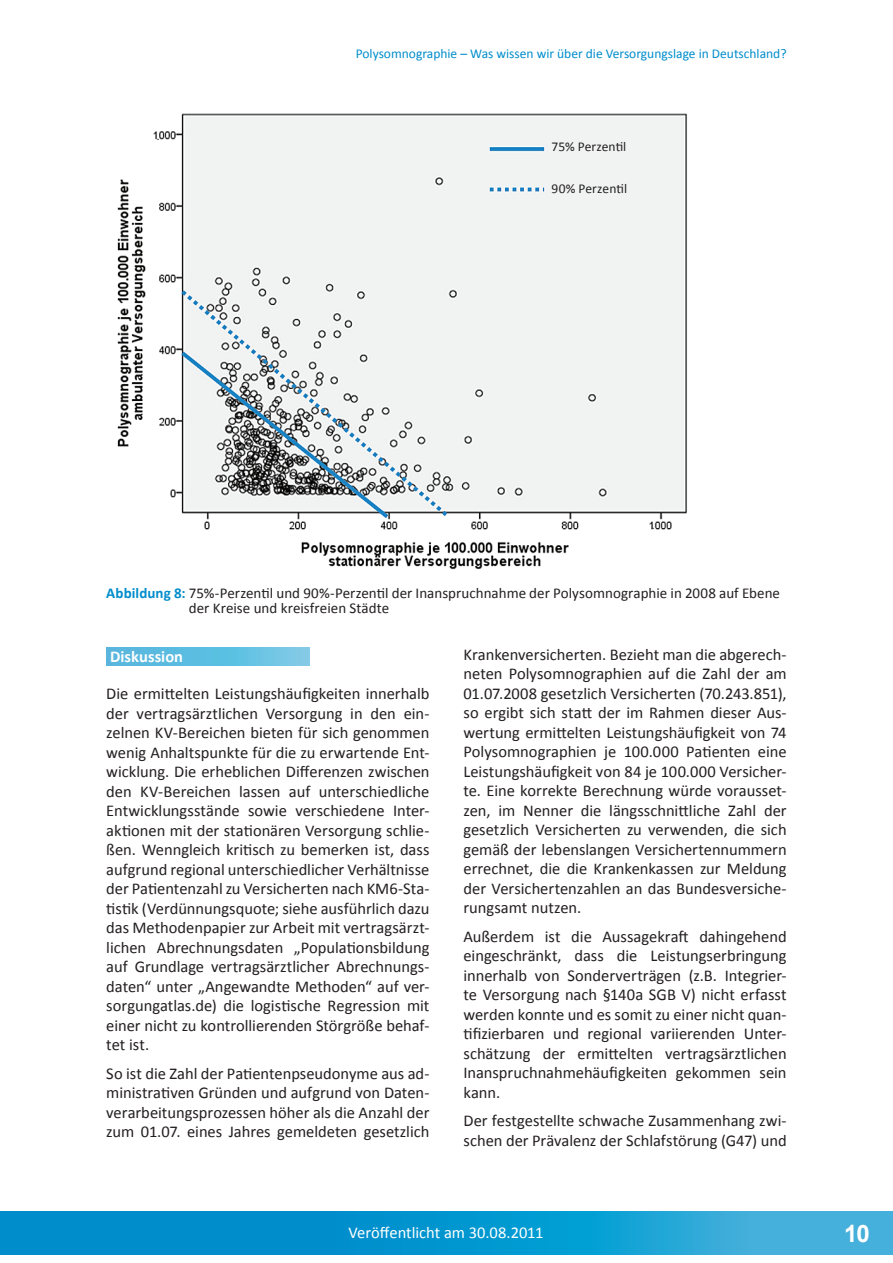
<style>
.page{position:relative;width:893px;height:1263px;background:#fff}
.page>*{position:absolute;margin:0;border:0;box-sizing:border-box;transform-origin:0 0}
.t1{font:700 24px "Arial";color:#fff}
.t2{font:16.5px/19.5px "Calibri";letter-spacing:-.005em;color:#231f20;text-align:justify}
.t3{font:16.5px "Calibri";letter-spacing:-.005em;color:#fff}
.t4{font:700 16.5px "Calibri";letter-spacing:.005em;color:#fff}
.t5{font:15px/15px "Calibri";color:#231f20}
.t6{font:13.5px "Calibri";color:#008dcb}
.t7{font:13.5px "Calibri";letter-spacing:.005em;color:#231f20}
.t8{font:12px "Arial";color:#231f20}
.s1{font-weight:700;color:#008dcb}
</style>
<div class="page">
<svg style="left:0;top:1212px;width:893px;height:42px;background:#119ad1"></svg>
<svg style="left:106px;top:647px;width:203px;height:18px;background:#62bfe1"></svg>
<img style="left:117px;top:113px;width:570px;height:456px">
<div style="left:551px;top:130px;width:65px;height:21px;background:#f1f3f3"></div>
<div style="left:554px;top:173px;width:64px;height:20px;background:#f1f3f3"></div>
<p class="t8" style="left:156px;top:128px;width:5px">.</p>
<p class="t6" style="left:356px;top:45px;width:432px">Polysomnographie – Was wissen wir über die Versorgungslage in Deutschland?</p>
<p class="t7" style="left:551px;top:138px;width:76px">75% Perzentil</p>
<p class="t7" style="left:551px;top:180px;width:77px">90% Perzentil</p>
<p class="t8" style="left:651px;top:517px;width:5px">.</p>
<p class="t5" style="left:189px;top:586px;width:593px;text-indent:-82px"><span class="s1">Abbildung 8:</span> 75%-Perzentil und 90%-Perzentil der Inanspruchnahme der Polysomnographie in 2008 auf Ebene der Kreise und kreisfreien Städte</p>
<p class="t4" style="left:110px;top:646px;width:75px">Diskussion</p>
<p class="t2" style="left:106px;top:684px;width:325px">Die ermittelten Leistungshäufigkeiten innerhalb der vertragsärztlichen Versorgung in den ein&shy;zelnen KV-Bereichen bieten für sich genommen wenig Anhaltspunkte für die zu erwartende Ent&shy;wicklung. Die erheblichen Differenzen zwischen den KV-Bereichen lassen auf unterschiedliche Entwicklungsstände sowie verschiedene Inter&shy;aktionen mit der stationären Versorgung schlie&shy;ßen. Wenngleich kritisch zu bemerken ist, dass aufgrund regional unterschiedlicher Verhältnisse der Patientenzahl zu Versicherten nach KM6-Sta&shy;tistik (Verdünnungsquote; siehe ausführlich dazu das Methodenpapier zur Arbeit mit vertragsärzt&shy;lichen Abrechnungsdaten „Populationsbildung auf Grundlage vertragsärztlicher Abrechnungs&shy;daten“ unter „Angewandte Methoden“ auf ver&shy;sorgungatlas.de) die logistische Regression mit einer nicht zu kontrollierenden Störgröße behaf&shy;tet ist.</p>
<p class="t2" style="left:106px;top:1063px;width:325px">So ist die Zahl der Patientenpseudonyme aus ad&shy;ministrativen Gründen und aufgrund von Daten&shy;verarbeitungsprozessen höher als die Anzahl der zum 01.07. eines Jahres gemeldeten gesetzlich</p>
<p class="t2" style="left:463px;top:644px;width:325px">Krankenversicherten. Bezieht man die abgerech&shy;neten Polysomnographien auf die Zahl der am 01.07.2008 gesetzlich Versicherten (70.243.851), so ergibt sich statt der im Rahmen dieser Aus&shy;wertung ermittelten Leistungshäufigkeit von 74<br>Polysomnographien je 100.000 Patienten eine Leistungshäufigkeit von 84 je 100.000 Versicher&shy;te. Eine korrekte Berechnung würde vorausset&shy;zen, im Nenner die längsschnittliche Zahl der gesetzlich Versicherten zu verwenden, die sich gemäß der lebenslangen Versichertennummern errechnet, die die Krankenkassen zur Meldung der Versichertenzahlen an das Bundesversiche&shy;rungsamt nutzen.</p>
<p class="t2" style="left:463px;top:926px;width:325px">Außerdem ist die Aussagekraft dahingehend eingeschränkt, dass die Leistungserbringung innerhalb von Sonderverträgen (z.B. Integrier&shy;te Versorgung nach §140a SGB V) nicht erfasst werden konnte und es somit zu einer nicht quan&shy;tifizierbaren und regional variierenden Unter&shy;schätzung der ermittelten vertragsärztlichen Inanspruchnahmehäufigkeiten gekommen sein kann.</p>
<p class="t2" style="left:463px;top:1111px;width:325px">Der festgestellte schwache Zusammenhang zwi&shy;schen der Prävalenz der Schlafstörung (G47) und</p>
<p class="t3" style="left:348px;top:1222px;width:197px">Veröffentlicht am 30.08.2011</p>
<h1 class="t1" style="left:844px;top:1217px;width:27px">10</h1>
</div>
